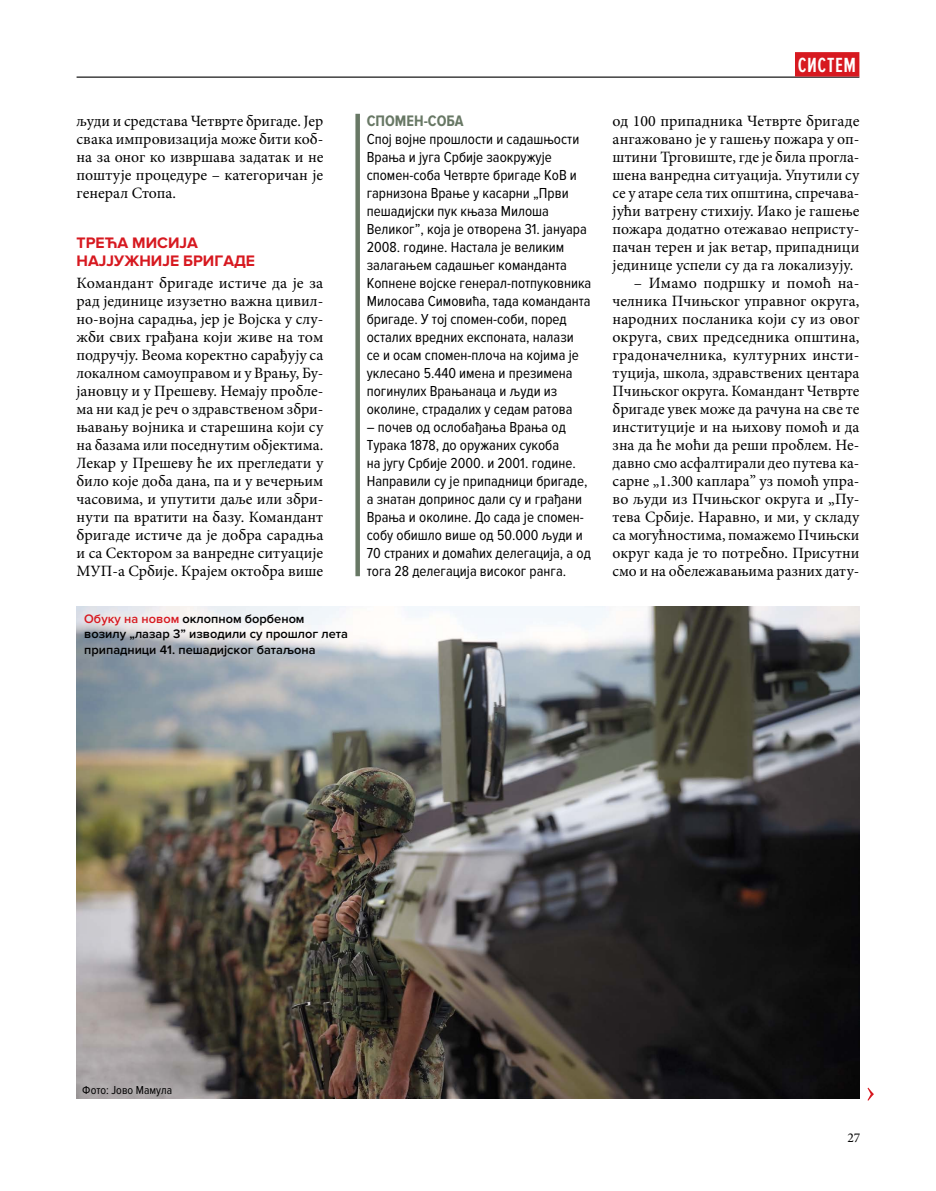
<style>
.page{position:relative;width:936px;height:1191px;background:#fff}
.page>*{position:absolute;margin:0;border:0;box-sizing:border-box;transform-origin:0 0}
.t1{font:600 21.3px "Proxima Nova Ex Cn";letter-spacing:.03em;color:#fff}
.t2{font:15.75px/18px "Minion Pro";color:#000;text-align:justify}
.t3{font:700 15.75px/18px "Proxima Nova";color:#d71920}
.t4{font:700 15.75px "Proxima Nova Cond";color:#687865}
.t5{font:15px/18px "Proxima Nova Cond";color:#000}
.t6{font:13.5px "Minion Pro";color:#000}
.t7{font:600 12.75px/15.3px "Proxima Nova";color:#000}
.t8{font:12px "Proxima Nova Cond";color:#000}
.s1{color:#d71920}
</style>
<div class="page">
<img style="left:77px;top:606px;width:782px;height:492px">
<hr style="left:77px;top:77px;width:782px;height:1px;background:#000">
<div style="left:795px;top:52px;width:64px;height:25px;background:#d71920"></div>
<svg style="left:867px;top:1087px;width:6px;height:13px"></svg>
<div style="left:355px;top:114px;width:5px;height:462px;background:#687865"></div>
<p class="t2" style="left:77px;top:112px;width:248px">људи и средстава Четврте бригаде. Јер свака импровизација може бити коб&shy;на за оног ко извршава задатак и не поштује процедуре – категоричан је генерал Стопа.</p>
<p class="t3" style="left:77px;top:234px;width:180px">ТРЕЋА МИСИЈА<br>НАЈЈУЖНИЈЕ БРИГАДЕ</p>
<p class="t2" style="left:77px;top:274px;width:248px">Командант бригаде истиче да је за рад јединице изузетно важна цивил&shy;но-војна сарадња, јер је Војска у слу&shy;жби свих грађана који живе на том подручју. Веома коректно сарађују са локалном самоуправом и у Врању, Бу&shy;јановцу и у Прешеву. Немају пробле&shy;ма ни кад је реч о здравственом збри&shy;њавању војника и старешина који су на базама или поседнутим објектима.<br>Лекар у Прешеву ће их прегледати у било које доба дана, па и у вечерњим часовима, и упутити даље или збри&shy;нути па вратити на базу. Командант бригаде истиче да је добра сарадња и са Сектором за ванредне ситуације МУП-а Србије. Крајем октобра више</p>
<p class="t7" style="left:84px;top:611px;width:265px"><span class="s1">Обуку на новом</span> оклопном борбеном возилу „лазар 3” изводили су прошлог лета припадници 41. пешадијског батаљона</p>
<p class="t4" style="left:367px;top:112px;width:98px">СПОМЕН-СОБА</p>
<p class="t5" style="left:367px;top:130px;width:226px">Спој војне прошлости и садашњости Врања и југа Србије заокружује спомен-соба Четврте бригаде КоВ и гарнизона Врање у касарни „Први пешадијски пук књаза Милоша Великог”, која је отворена 31. јануара 2008. године. Настала је великим залагањем садашњег команданта Kопнене војске генерал-потпуковника Милосава Симовића, тада команданта бригаде. У тој спомен-соби, поред осталих вредних експоната, налази<br>се и осам спомен-плоча на којима је уклесано 5.440 имена и презимена погинулих Врањанаца и људи из околине, страдалих у седам ратова</p>
<p class="t5" style="left:367px;top:418px;width:226px">– почев од ослобађања Врања од Турака 1878, до оружаних сукоба<br>на југу Србије 2000. и 2001. године.<br>Направили су је припадници бригаде, а знатан допринос дали су и грађани Врања и околине. До сада је спомен&shy;собу обишло више од 50.000 људи и 70 страних и домаћих делегација, а од тога 28 делегација високог ранга.</p>
<h1 class="t1" style="left:797px;top:53px;width:60px">СИСТЕМ</h1>
<p class="t2" style="left:612px;top:112px;width:248px">од 100 припадника Четврте бригаде ангажовано је у гашењу пожара у оп&shy;штини Трговиште, где је била прогла&shy;шена ванредна ситуација. Упутили су се у атаре села тих општина, спречава&shy;јући ватрену стихију. Иако је гашење пожара додатно отежавао непристу&shy;пачан терен и јак ветар, припадници јединице успели су да га локализују.</p>
<p class="t2" style="left:612px;top:274px;width:248px;text-indent:21px">– Имамо подршку и помоћ на&shy;челника Пчињског управног округа, народних посланика који су из овог округа, свих председника општина, градоначелника, културних инсти&shy;туција, школа, здравствених центара Пчињског округа. Командант Четврте бригаде увек може да рачуна на све те институције и на њихову помоћ и да зна да ће моћи да реши проблем. Не&shy;давно смо асфалтирали део путева ка&shy;сарне „1.300 каплара” уз помоћ упра&shy;во људи из Пчињског округа и „Пу&shy;тева Србије. Наравно, и ми, у складу са могућностима, помажемо Пчињски округ када је то потребно. Присутни смо и на обележавањима разних дату-</p>
<p class="t8" style="left:82px;top:1083px;width:91px">Фото: Јово Мамула</p>
<p class="t6" style="left:847px;top:1128px;width:14px">27</p>
</div>
